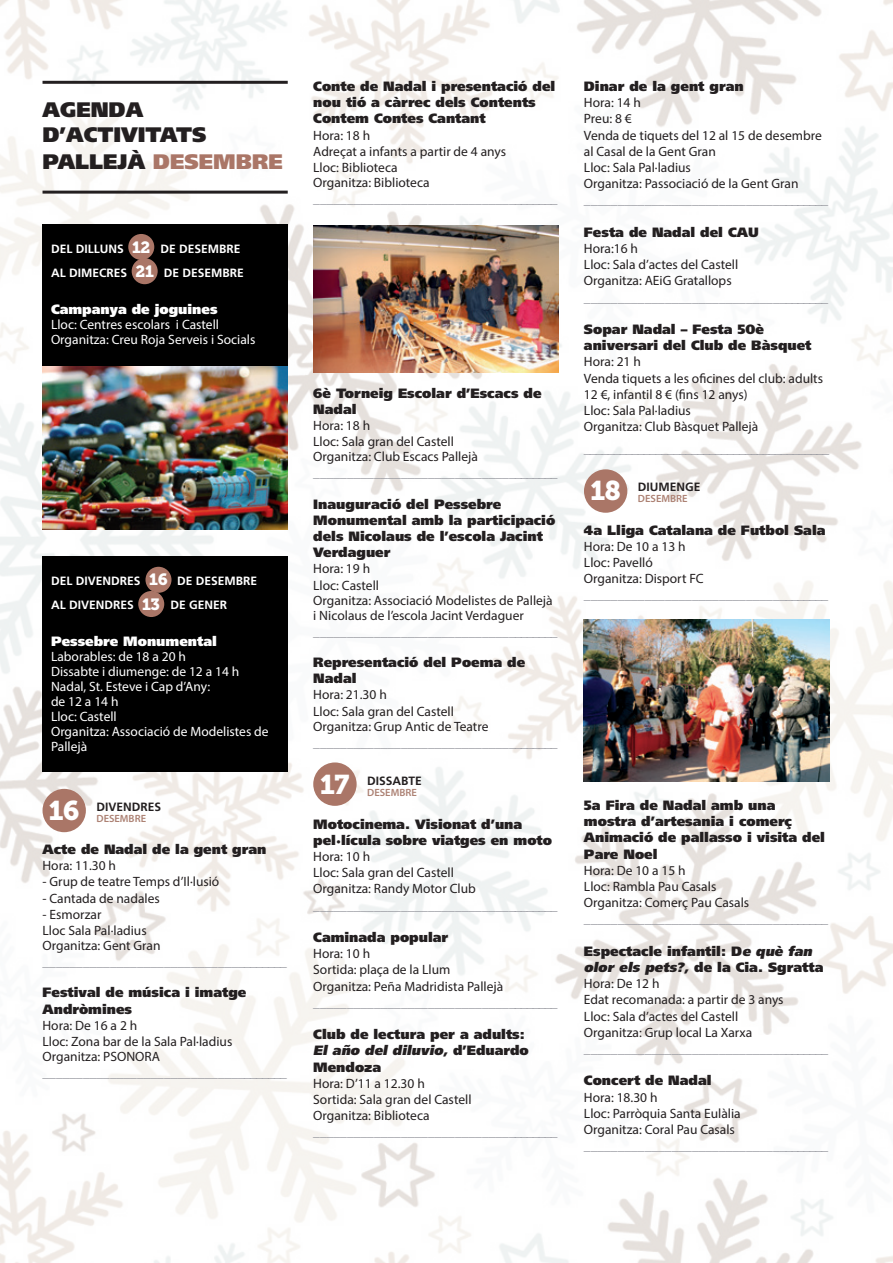
<style>
.page{position:relative;width:893px;height:1263px;background:#fff}
.page>*{position:absolute;margin:0;border:0;box-sizing:border-box;transform-origin:0 0}
.t1{font:27px "Museo Slab 900";color:#fff}
.t2{font:900 21px/26.1px "Frutiger LT Std";color:#231f20}
.t3{font:16.2px/24.3px "Museo Slab 900";letter-spacing:-.025em;color:#fff}
.t4{font:13.5px/16.2px "Myriad Pro";color:#231f20}
.t5{font:900 13.5px/16.2px "Frutiger LT Std";color:#231f20}
.t6{font:13.5px "Myriad Pro";color:#93949b}
.t7{font:13.5px/15px "Myriad Pro";color:#fff}
.t8{font:900 13.5px "Frutiger LT Std";color:#fff}
.t9{font:700 12px "Frutiger LT Std";color:#fff}
.t10{font:700 12px "Frutiger LT Std";color:#231f20}
.t11{font:600 10.5px "Myriad Pro";color:#ac8173}
.s1{color:#aa7667}
.s2{font-style:italic}
</style>
<div class="page">
<img style="left:0;top:0;width:893px;height:1263px">
<hr style="left:43px;top:81px;width:245px;height:3px;background:#231f20">
<hr style="left:43px;top:191px;width:245px;height:3px;background:#231f20">
<div style="left:313px;top:762px;width:44px;height:44px;background:#aa7667;border-radius:50%"></div>
<div style="left:43px;top:224px;width:245px;height:143px;background:#000"></div>
<div style="left:128px;top:234px;width:26px;height:26px;background:#aa7667;border-radius:50%"></div>
<div style="left:132px;top:258px;width:26px;height:26px;background:#aa7667;border-radius:50%"></div>
<div style="left:43px;top:789px;width:43px;height:43px;background:#aa7667;border-radius:50%"></div>
<div style="left:43px;top:556px;width:245px;height:215px;background:#000"></div>
<div style="left:145px;top:567px;width:26px;height:26px;background:#aa7667;border-radius:50%"></div>
<div style="left:138px;top:591px;width:26px;height:26px;background:#aa7667;border-radius:50%"></div>
<img style="left:43px;top:367px;width:245px;height:163px">
<img style="left:584px;top:620px;width:245px;height:161px">
<div style="left:584px;top:469px;width:43px;height:44px;background:#aa7667;border-radius:50%"></div>
<img style="left:313px;top:225px;width:245px;height:147px">
<h2 class="t2" style="left:43px;top:97px;width:242px">AGENDA<br>D’ACTIVITATS<br>PALLEJÀ <span class="s1">DESEMBRE</span></h2>
<p class="t3" style="left:132px;top:235px;width:23px">12<br>21</p>
<p class="t9" style="left:51px;top:241px;width:74px">DEL DILLUNS</p>
<p class="t9" style="left:160px;top:241px;width:82px">DE DESEMBRE</p>
<p class="t9" style="left:51px;top:265px;width:78px">AL DIMECRES</p>
<p class="t9" style="left:164px;top:265px;width:82px">DE DESEMBRE</p>
<p class="t8" style="left:51px;top:301px;width:168px">Campanya de joguines</p>
<p class="t7" style="left:51px;top:316px;width:206px">Lloc: Centres escolars i Castell<br>Organitza: Creu Roja Serveis i Socials</p>
<p class="t3" style="left:142px;top:568px;width:27px;text-align:center">16<br>13</p>
<p class="t9" style="left:51px;top:574px;width:91px">DEL DIVENDRES</p>
<p class="t9" style="left:177px;top:574px;width:82px">DE DESEMBRE</p>
<p class="t9" style="left:51px;top:598px;width:84px">AL DIVENDRES</p>
<p class="t9" style="left:170px;top:598px;width:58px">DE GENER</p>
<p class="t8" style="left:51px;top:632px;width:167px">Pessebre Monumental</p>
<p class="t7" style="left:51px;top:648px;width:219px">Laborables: de 18 a 20 h<br>Dissabte i diumenge: de 12 a 14 h<br>Nadal, St. Esteve i Cap d’Any:<br>de 12 a 14 h<br>Lloc: Castell<br>Organitza: Associació de Modelistes de<br>Pallejà</p>
<h1 class="t1" style="left:49px;top:795px;width:32px">16</h1>
<p class="t10" style="left:97px;top:800px;width:66px">DIVENDRES</p>
<p class="t11" style="left:97px;top:811px;width:51px">DESEMBRE</p>
<p class="t5" style="left:43px;top:841px;width:226px">Acte de Nadal de la gent gran</p>
<p class="t4" style="left:43px;top:857px;width:75px">Hora: 11.30 h</p>
<p class="t4" style="left:43px;top:873px;width:178px">- Grup de teatre Temps d’Il·lusió</p>
<p class="t4" style="left:43px;top:890px;width:119px">- Cantada de nadales</p>
<p class="t4" style="left:43px;top:906px;width:120px;line-height:15.6px">- Esmorzar<br>Lloc Sala Pal·ladius<br>Organitza: Gent Gran</p>
<p class="t6" style="left:43px;top:953px;width:246px">_____________________________________</p>
<p class="t5" style="left:43px;top:984px;width:205px">Festival de música i imatge<br>Andròmines</p>
<p class="t4" style="left:43px;top:1017px;width:191px;line-height:15.6px">Hora: De 16 a 2 h<br>Lloc: Zona bar de la Sala Pal·ladius<br>Organitza: PSONORA</p>
<p class="t6" style="left:43px;top:1064px;width:246px">_____________________________________</p>
<p class="t5" style="left:313px;top:78px;width:244px">Conte de Nadal i presentació del nou tió a càrrec dels Contents<br>Contem Contes Cantant</p>
<p class="t4" style="left:313px;top:127px;width:194px;line-height:15.8px">Hora: 18 h<br>Adreçat a infants a partir de 4 anys<br>Lloc: Biblioteca<br>Organitza: Biblioteca</p>
<p class="t6" style="left:313px;top:190px;width:246px">_____________________________________</p>
<p class="t5" style="left:313px;top:385px;width:230px">6è Torneig Escolar d’Escacs de<br>Nadal</p>
<p class="t4" style="left:313px;top:417px;width:166px;line-height:15.6px">Hora: 18 h<br>Lloc: Sala gran del Castell<br>Organitza: Club Escacs Pallejà</p>
<p class="t6" style="left:313px;top:464px;width:246px">_____________________________________</p>
<p class="t5" style="left:313px;top:496px;width:244px">Inauguració del Pessebre<br>Monumental amb la participació dels Nicolaus de l’escola Jacint<br>Verdaguer</p>
<p class="t4" style="left:313px;top:561px;width:241px;line-height:15.5px">Hora: 19 h<br>Lloc: Castell<br>Organitza: Associació Modelistes de Pallejà i Nicolaus de l’escola Jacint Verdaguer</p>
<p class="t6" style="left:313px;top:623px;width:246px">_____________________________________</p>
<p class="t5" style="left:313px;top:654px;width:214px">Representació del Poema de<br>Nadal</p>
<p class="t4" style="left:313px;top:687px;width:177px;line-height:15.6px">Hora: 21.30 h<br>Lloc: Sala gran del Castell<br>Organitza: Grup Antic de Teatre</p>
<p class="t6" style="left:313px;top:734px;width:246px">_____________________________________</p>
<p class="t10" style="left:367px;top:774px;width:56px">DISSABTE</p>
<p class="t11" style="left:367px;top:786px;width:51px">DESEMBRE</p>
<p class="t5" style="left:313px;top:816px;width:240px">Motocinema. Visionat d’una pel·lícula sobre viatges en moto</p>
<p class="t4" style="left:313px;top:848px;width:164px">Hora: 10 h<br>Lloc: Sala gran del Castell<br>Organitza: Randy Motor Club</p>
<p class="t6" style="left:313px;top:897px;width:246px">_____________________________________</p>
<p class="t5" style="left:313px;top:929px;width:137px">Caminada popular</p>
<p class="t4" style="left:313px;top:945px;width:192px">Hora: 10 h<br>Sortida: plaça de la Llum<br>Organitza: Peña Madridista Pallejà</p>
<p class="t6" style="left:313px;top:994px;width:246px">_____________________________________</p>
<p class="t5" style="left:313px;top:1026px;width:217px">Club de lectura per a adults:<br><span class="s2">El año del diluvio,</span> d ’ E d u a r d o<br>Mendoza</p>
<p class="t4" style="left:313px;top:1075px;width:160px">Hora: D’11 a 12.30 h<br>Sortida: Sala gran del Castell<br>Organitza: Biblioteca</p>
<p class="t6" style="left:313px;top:1123px;width:246px">_____________________________________</p>
<h1 class="t1" style="left:320px;top:768px;width:31px">17</h1>
<p class="t5" style="left:584px;top:78px;width:161px">Dinar de la gent gran</p>
<p class="t4" style="left:584px;top:94px;width:239px">Hora: 14 h<br>Preu: 8 €<br>Venda de tiquets del 12 al 15 de desembre al Casal de la Gent Gran<br>Lloc: Sala Pal·ladius<br>Organitza: Passociació de la Gent Gran</p>
<p class="t6" style="left:584px;top:191px;width:246px">_____________________________________</p>
<p class="t5" style="left:584px;top:224px;width:176px">Festa de Nadal del CAU</p>
<p class="t4" style="left:584px;top:240px;width:156px">Hora:16 h<br>Lloc: Sala d’actes del Castell<br>Organitza: AEiG Gratallops</p>
<p class="t6" style="left:584px;top:289px;width:246px">_____________________________________</p>
<p class="t5" style="left:584px;top:321px;width:229px">Sopar Nadal – Festa 50è aniversari del Club de Bàsquet</p>
<p class="t4" style="left:584px;top:353px;width:241px">Hora: 21 h<br>Venda tiquets a les oficines del club: adults<br>12 €, infantil 8 € (fins 12 anys)<br>Lloc: Sala Pal·ladius<br>Organitza: Club Bàsquet Pallejà</p>
<p class="t6" style="left:584px;top:440px;width:247px">_________________________________________</p>
<p class="t10" style="left:638px;top:480px;width:64px">DIUMENGE</p>
<p class="t11" style="left:638px;top:492px;width:51px">DESEMBRE</p>
<p class="t5" style="left:584px;top:522px;width:243px">4a Lliga Catalana de Futbol Sala</p>
<p class="t4" style="left:584px;top:538px;width:121px">Hora: De 10 a 13 h<br>Lloc: Pavelló<br>Organitza: Disport FC</p>
<p class="t6" style="left:584px;top:586px;width:246px">_____________________________________</p>
<h1 class="t1" style="left:590px;top:475px;width:32px">18</h1>
<p class="t5" style="left:584px;top:797px;width:243px">5a Fira de Nadal amb una mostra d’artesania i comerç<br>Animació de pallasso i visita del<br>Pare Noel</p>
<p class="t4" style="left:584px;top:862px;width:167px">Hora: De 10 a 15 h<br>Lloc: Rambla Pau Casals<br>Organitza: Comerç Pau Casals</p>
<p class="t6" style="left:584px;top:910px;width:246px">_____________________________________</p>
<p class="t5" style="left:584px;top:943px;width:241px">Espectacle infantil: D<span class="s2">e què fan olor els pets?,</span> de la Cia. Sgratta</p>
<p class="t4" style="left:584px;top:975px;width:201px">Hora: De 12 h<br>Edat recomanada: a partir de 3 anys<br>Lloc: Sala d’actes del Castell<br>Organitza: Grup local La Xarxa</p>
<p class="t6" style="left:584px;top:1040px;width:246px">_____________________________________</p>
<p class="t5" style="left:584px;top:1072px;width:129px">Concert de Nadal</p>
<p class="t4" style="left:584px;top:1089px;width:158px">Hora: 18.30 h<br>Lloc: Parròquia Santa Eulàlia<br>Organitza: Coral Pau Casals</p>
<p class="t6" style="left:584px;top:1137px;width:246px">_____________________________________</p>
</div>
